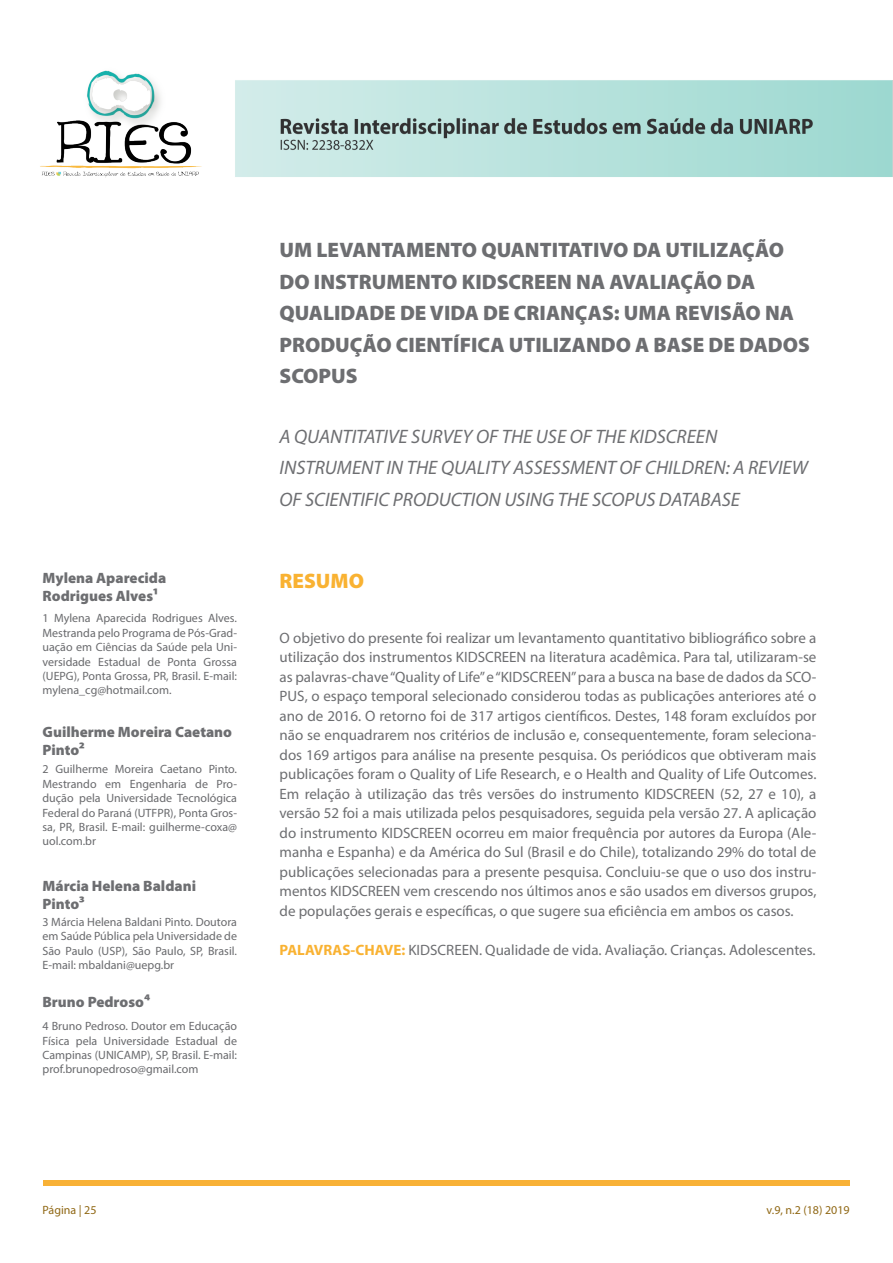
<style>
.page{position:relative;width:893px;height:1263px;background:#fff}
.page>*{position:absolute;margin:0;border:0;box-sizing:border-box;transform-origin:0 0}
.t1{font:900 21px/31.5px "Myriad Pro";color:#6d6e71}
.t2{font:900 21px "Myriad Pro";color:#f9b232}
.t3{font:italic 19.5px/31.5px "Myriad Pro";color:#6d6e71}
.t4{font:15px/19.5px "Myriad Pro";color:#6d6e71;text-align:justify}
.t5{font:900 15px/18px "Myriad Pro";color:#6d6e71}
.t6{font:12px/14.4px "Myriad Pro";color:#696a6d;text-align:justify}
.t7{font:12px "Myriad Pro";color:#906815}
.s1{font-weight:700;color:#f9b232}
</style>
<div class="page">
<div style="left:43px;top:1180px;width:807px;height:6px;background:#f8b136"></div>
<img style="left:40px;top:70px;width:853px;height:108px">
<h1 class="t1" style="left:280px;top:234px;width:532px">UM LEVANTAMENTO QUANTITATIVO DA UTILIZAÇÃO DO INSTRUMENTO KIDSCREEN NA AVALIAÇÃO DA QUALIDADE DE VIDA DE CRIANÇAS: UMA REVISÃO NA PRODUÇÃO CIENTÍFICA UTILIZANDO A BASE DE DADOS SCOPUS</h1>
<p class="t5" style="left:43px;top:568px;width:125px">Mylena Aparecida<br>Rodrigues Alves¹</p>
<p class="t6" style="left:43px;top:611px;width:196px">1 Mylena Aparecida Rodrigues Alves.<br>Mestranda pelo Programa de Pós-Grad&shy;uação em Ciências da Saúde pela Uni&shy;versidade Estadual de Ponta Grossa (UEPG), Ponta Grossa, PR, Brasil. E-mail: mylena_cg@hotmail.com.</p>
<p class="t5" style="left:43px;top:723px;width:191px">Guilherme Moreira Caetano<br>Pinto²</p>
<p class="t6" style="left:43px;top:762px;width:196px">2 Guilherme Moreira Caetano Pinto.<br>Mestrando em Engenharia de Pro&shy;dução pela Universidade Tecnológica Federal do Paraná (UTFPR), Ponta Gros&shy;sa, PR, Brasil. E-mail: guilherme-coxa@ uol.com.br</p>
<p class="t5" style="left:43px;top:877px;width:155px">Márcia Helena Baldani<br>Pinto³</p>
<p class="t6" style="left:43px;top:914px;width:196px">3 Márcia Helena Baldani Pinto. Doutora em Saúde Pública pela Universidade de São Paulo (USP), São Paulo, SP, Brasil.<br>E-mail: mbaldani@uepg.br</p>
<p class="t5" style="left:43px;top:993px;width:109px">Bruno Pedroso⁴</p>
<p class="t6" style="left:43px;top:1019px;width:196px">4 Bruno Pedroso. Doutor em Educação Física pela Universidade Estadual de Campinas (UNICAMP), SP, Brasil. E-mail: prof.brunopedroso@gmail.com</p>
<h2 class="t3" style="left:280px;top:420px;width:530px">A QUANTITATIVE SURVEY OF THE USE OF THE KIDSCREEN<br>INSTRUMENT IN THE QUALITY ASSESSMENT OF CHILDREN: A REVIEW<br>OF SCIENTIFIC PRODUCTION USING THE SCOPUS DATABASE</h2>
<h1 class="t2" style="left:280px;top:566px;width:86px">RESUMO</h1>
<p class="t4" style="left:280px;top:628px;width:538px">O objetivo do presente foi realizar um levantamento quantitativo bibliográfico sobre a utilização dos instrumentos KIDSCREEN na literatura acadêmica. Para tal, utilizaram-se as palavras-chave “Quality of Life” e “KIDSCREEN” para a busca na base de dados da SCO-PUS, o espaço temporal selecionado considerou todas as publicações anteriores até o ano de 2016. O retorno foi de 317 artigos científicos. Destes, 148 foram excluídos por não se enquadrarem nos critérios de inclusão e, consequentemente, foram seleciona&shy;dos 169 artigos para análise na presente pesquisa. Os periódicos que obtiveram mais publicações foram o Quality of Life Research, e o Health and Quality of Life Outcomes.<br>Em relação à utilização das três versões do instrumento KIDSCREEN (52, 27 e 10), a versão 52 foi a mais utilizada pelos pesquisadores, seguida pela versão 27. A aplicação do instrumento KIDSCREEN ocorreu em maior frequência por autores da Europa (Ale&shy;manha e Espanha) e da América do Sul (Brasil e do Chile), totalizando 29% do total de publicações selecionadas para a presente pesquisa. Concluiu-se que o uso dos instru&shy;mentos KIDSCREEN vem crescendo nos últimos anos e são usados em diversos grupos, de populações gerais e específicas, o que sugere sua eficiência em ambos os casos.</p>
<p class="t4" style="left:280px;top:940px;width:537px"><span class="s1">PALAVRAS-CHAVE:</span> KIDSCREEN. Qualidade de vida. Avaliação. Crianças. Adolescentes.</p>
<p class="t7" style="left:43px;top:1203px;width:56px">Página | 25</p>
<p class="t7" style="left:767px;top:1203px;width:85px">v.9, n.2 (18) 2019</p>
</div>
